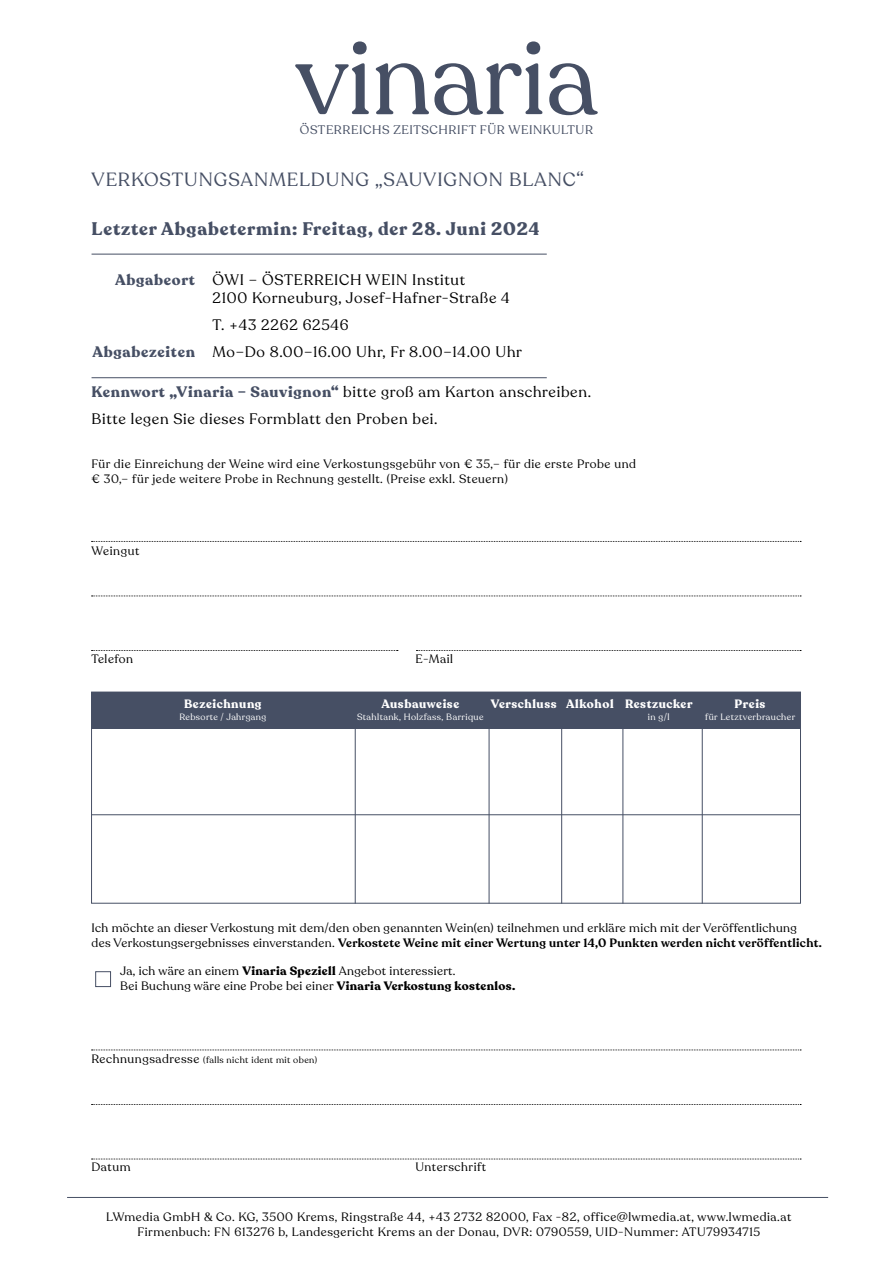
<style>
.page{position:relative;width:893px;height:1263px;background:#fff}
.page>*{position:absolute;margin:0;border:0;box-sizing:border-box;transform-origin:0 0}
.t1{font:18.9px "Recoleta";letter-spacing:.05em;color:#464f64}
.t2{font:700 18px "Recoleta";letter-spacing:.05em;color:#464f64}
.t3{font:15px/27px "Recoleta";letter-spacing:.05em;color:#000}
.t4{font:700 15px "Recoleta";letter-spacing:.05em;color:#464f64}
.t5{font:12.3px "Recoleta";letter-spacing:.05em;color:#464f64}
.t6{font:12px/15px "Recoleta";letter-spacing:.05em;color:#000}
.t7{font:12px/15px "Recoleta";letter-spacing:.03em;color:#000}
.t8{font:700 12px "Recoleta";letter-spacing:.05em;color:#fff}
.t9{font:9px "Recoleta";letter-spacing:.05em;color:#fff}
.t10{font:9px "Recoleta";letter-spacing:.05em;color:#000}
.s1{font-weight:700;color:#464f64}
.s2{font-weight:600}
.s3{font-weight:700}
.s4{font-size:12px}
</style>
<div class="page">
<hr style="left:92px;top:254px;width:455px;height:1px;background:#464f64">
<hr style="left:92px;top:377px;width:455px;height:1px;background:#464f64">
<svg style="left:92px;top:541px;width:709px;height:1px"></svg>
<svg style="left:92px;top:1049px;width:709px;height:1px"></svg>
<svg style="left:92px;top:596px;width:709px;height:1px"></svg>
<svg style="left:92px;top:1104px;width:709px;height:1px"></svg>
<svg style="left:92px;top:650px;width:306px;height:1px"></svg>
<svg style="left:416px;top:650px;width:385px;height:1px"></svg>
<svg style="left:92px;top:1158px;width:709px;height:1px"></svg>
<hr style="left:67px;top:1197px;width:761px;height:1px;background:#464f64">
<div style="left:91px;top:692px;width:709px;height:36px;background:#464f64"></div>
<div style="left:91px;top:692px;width:710px;height:211px;border:1px solid #464f64"></div>
<hr style="left:355px;top:723px;width:1px;height:180px;background:#464f64">
<hr style="left:561px;top:723px;width:1px;height:180px;background:#464f64">
<hr style="left:489px;top:723px;width:1px;height:180px;background:#464f64">
<hr style="left:622px;top:723px;width:1px;height:180px;background:#464f64">
<hr style="left:702px;top:723px;width:1px;height:180px;background:#464f64">
<hr style="left:92px;top:814px;width:709px;height:1px;background:#464f64">
<svg style="left:295px;top:41px;width:303px;height:74px"></svg>
<div style="left:95px;top:971px;width:16px;height:16px;border:1px solid #464f64"></div>
<p class="t5" style="left:300px;top:122px;width:295px">ÖSTERREICHS ZEITSCHRIFT FÜR WEINKULTUR</p>
<h1 class="t1" style="left:92px;top:168px;width:494px">VERKOSTUNGSANMELDUNG „SAUVIGNON BLANC“</h1>
<h2 class="t2" style="left:92px;top:217px;width:450px">Letzter Abgabetermin: Freitag, der 28. Juni 2024</h2>
<p class="t4" style="left:115px;top:270px;width:81px">Abgabeort</p>
<p class="t4" style="left:92px;top:342px;width:104px">Abgabezeiten</p>
<p class="t3" style="left:212px;top:271px;width:299px;line-height:18px">ÖWI – ÖSTERREICH WEIN Institut<br>2100 Korneuburg, Josef-Hafner-Straße 4</p>
<p class="t3" style="left:212px;top:312px;width:311px">T. +43 2262 62546<br>Mo–Do 8.00–16.00 Uhr, Fr 8.00–14.00 Uhr</p>
<p class="t3" style="left:92px;top:378px;width:501px"><span class="s1">Kennwort „Vinaria – Sauvignon“</span> bitte groß am Karton anschreiben.<br>Bitte legen Sie dieses Formblatt den Proben bei.</p>
<p class="t6" style="left:92px;top:456px;width:546px">Für die Einreichung der Weine wird eine Verkostungsgebühr von € 35,– für die erste Probe und € 30,– für jede weitere Probe in Rechnung gestellt. (Preise exkl. Steuern)</p>
<p class="t6" style="left:92px;top:543px;width:49px">Weingut</p>
<p class="t6" style="left:92px;top:651px;width:43px">Telefon</p>
<p class="t6" style="left:416px;top:651px;width:39px">E-Mail</p>
<p class="t8" style="left:184px;top:696px;width:79px">Bezeichnung</p>
<p class="t9" style="left:179px;top:711px;width:88px">Rebsorte / Jahrgang</p>
<p class="t8" style="left:491px;top:696px;width:203px">Verschluss Alkohol Restzucker</p>
<p class="t9" style="left:648px;top:711px;width:23px">in g/l</p>
<p class="t8" style="left:381px;top:696px;width:79px">Ausbauweise</p>
<p class="t9" style="left:357px;top:711px;width:128px">Stahltank, Holzfass, Barrique</p>
<p class="t8" style="left:735px;top:696px;width:32px">Preis</p>
<p class="t9" style="left:705px;top:711px;width:92px">für Letztverbraucher</p>
<p class="t7" style="left:92px;top:920px;width:732px">Ich möchte an dieser Verkostung mit dem/den oben genannten Wein(en) teilnehmen und erkläre mich mit der Veröffentlichung<br>des Verkostungsergebnisses einverstanden. <span class="s2">Verkostete Weine mit einer Wertung unter 14,0 Punkten werden nicht veröffentlicht.</span></p>
<p class="t7" style="left:120px;top:964px;width:397px">Ja, ich wäre an einem <span class="s3">Vinaria Speziell</span> Angebot interessiert.<br>Bei Buchung wäre eine Probe bei einer <span class="s3">Vinaria Verkostung kostenlos.</span></p>
<p class="t10" style="left:92px;top:1055px;width:227px"><span class="s4">Rechnungsadresse</span> (falls nicht ident mit oben)</p>
<p class="t6" style="left:92px;top:1160px;width:41px">Datum</p>
<p class="t6" style="left:416px;top:1160px;width:72px">Unterschrift</p>
<p class="t6" style="left:106px;top:1210px;width:687px;text-align:center">LWmedia GmbH &amp; Co. KG, 3500 Krems, Ringstraße 44, +43 2732 82000, Fax -82, office@lwmedia.at, www.lwmedia.at<br>Firmenbuch: FN 613276 b, Landesgericht Krems an der Donau, DVR: 0790559, UID-Nummer: ATU79934715</p>
</div>
